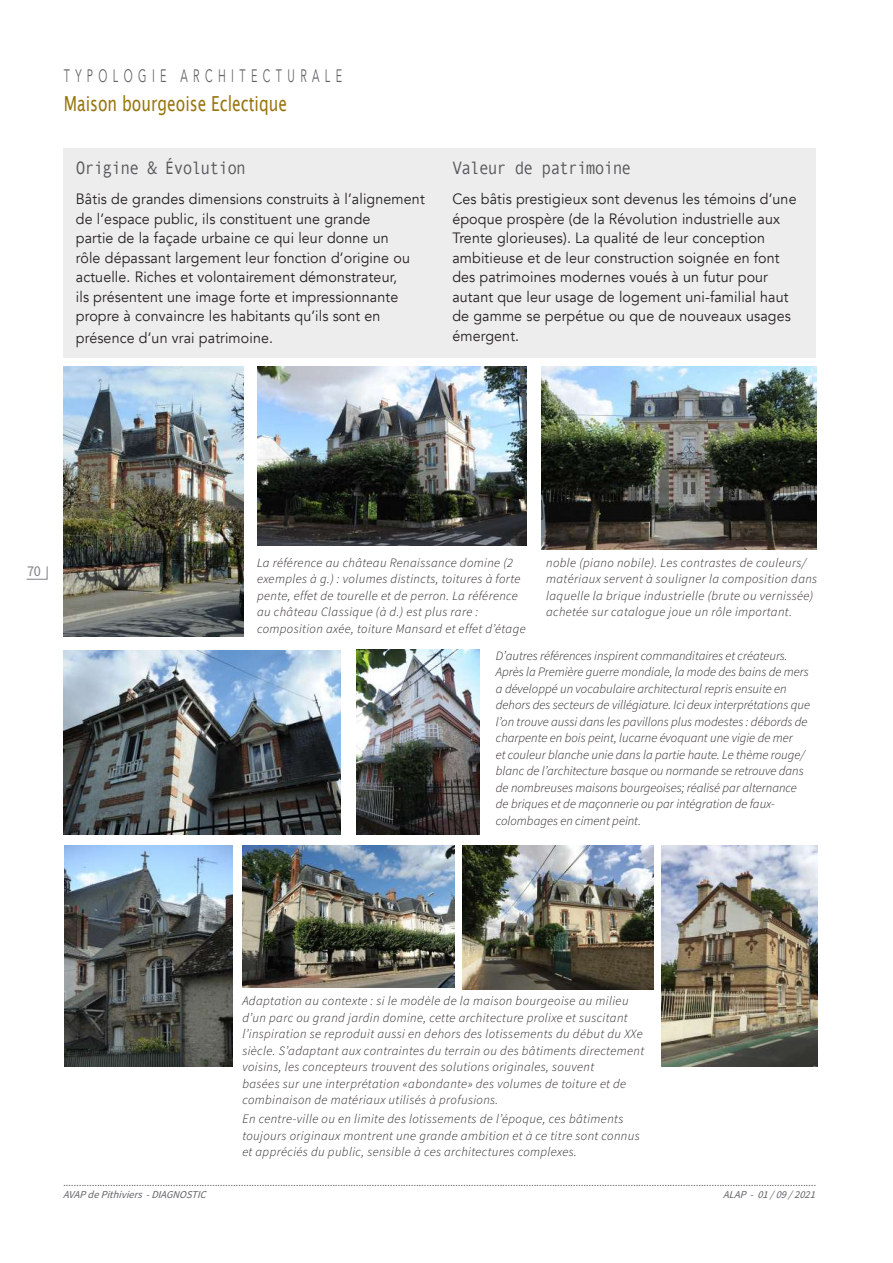
<style>
.page{position:relative;width:893px;height:1263px;background:#fff}
.page>*{position:absolute;margin:0;border:0;box-sizing:border-box;transform-origin:0 0}
.t1{font:20.7px "Lucida Sans";color:#97750d;scale:.75 1}
.t2{font:18px "Andale Mono";letter-spacing:-.05em;color:#57585a;scale:.9 1}
.t3{font:18px "Avenir";letter-spacing:.5em;color:#636366;scale:.6 1}
.t4{font:15px/19.5px "Avenir";letter-spacing:.01em;color:#231f20;scale:.95 1}
.t5{font:15px "Source Sans Pro";color:#808285;scale:.95 1}
.t6{font:italic 300 12.75px/16.5px "Source Sans Pro";letter-spacing:.03em;color:#231f20}
.t7{font:italic 300 12.75px/16.5px "Source Sans Pro";color:#231f20}
.t8{font:italic 10.5px/12.6px "Source Sans Pro";color:#636366}
</style>
<div class="page">
<svg style="left:26px;top:566px;width:22px;height:14px"></svg>
<img style="left:64px;top:366px;width:180px;height:271px">
<img style="left:64px;top:650px;width:276px;height:184px">
<img style="left:541px;top:366px;width:275px;height:183px">
<img style="left:242px;top:845px;width:212px;height:142px">
<img style="left:257px;top:366px;width:270px;height:180px">
<img style="left:357px;top:650px;width:123px;height:184px">
<img style="left:661px;top:845px;width:156px;height:221px">
<img style="left:462px;top:845px;width:192px;height:144px">
<img style="left:64px;top:845px;width:168px;height:221px">
<div style="left:63px;top:149px;width:753px;height:209px;background:#ededed"></div>
<h2 class="t3" style="left:64px;top:65px;width:465px">TYPOLOGIE ARCHITECTURALE</h2>
<h1 class="t1" style="left:64px;top:92px;width:299px">Maison bourgeoise Eclectique</h1>
<h2 class="t2" style="left:76px;top:156px;width:191px">Origine &amp; Évolution</h2>
<p class="t4" style="left:76px;top:190px;width:369px">Bâtis de grandes dimensions construits à l’alignement de l’espace public, ils constituent une grande<br>partie de la façade urbaine ce qui leur donne un<br>rôle dépassant largement leur fonction d’origine ou actuelle. Riches et volontairement démonstrateur,<br>ils présentent une image forte et impressionnante propre à convaincre les habitants qu’ils sont en</p>
<p class="t4" style="left:76px;top:328px;width:209px">présence d’un vrai patrimoine.</p>
<h2 class="t2" style="left:452px;top:156px;width:200px">Valeur de patrimoine</h2>
<p class="t4" style="left:452px;top:190px;width:364px">Ces bâtis prestigieux sont devenus les témoins d’une époque prospère (de la Révolution industrielle aux Trente glorieuses). La qualité de leur conception ambitieuse et de leur construction soignée en font des patrimoines modernes voués à un futur pour autant que leur usage de logement uni-familial haut de gamme se perpétue ou que de nouveaux usages émergent.</p>
<p class="t5" style="left:27px;top:562px;width:16px">70</p>
<p class="t6" style="left:257px;top:554px;width:270px">La référence au château Renaissance domine (2 exemples à g.) : volumes distincts, toitures à forte pente, effet de tourelle et de perron. La référence au château Classique (à d.) est plus rare : composition axée, toiture Mansard et effet d’étage</p>
<p class="t6" style="left:546px;top:554px;width:273px">noble (piano nobile). Les contrastes de couleurs/ matériaux servent à souligner la composition dans laquelle la brique industrielle (brute ou vernissée) achetée sur catalogue joue un rôle important.</p>
<p class="t7" style="left:496px;top:647px;width:316px">D’autres références inspirent commanditaires et créateurs.<br>Après la Première guerre mondiale, la mode des bains de mers a développé un vocabulaire architectural repris ensuite en dehors des secteurs de villégiature. Ici deux interprétations que l’on trouve aussi dans les pavillons plus modestes : débords de charpente en bois peint, lucarne évoquant une vigie de mer<br>et couleur blanche unie dans la partie haute. Le thème rouge/ blanc de l’architecture basque ou normande se retrouve dans de nombreuses maisons bourgeoises; réalisé par alternance de briques et de maçonnerie ou par intégration de faux&shy;colombages en ciment peint.</p>
<p class="t6" style="left:242px;top:993px;width:403px">Adaptation au contexte : si le modèle de la maison bourgeoise au milieu d’un parc ou grand jardin domine, cette architecture prolixe et suscitant l’inspiration se reproduit aussi en dehors des lotissements du début du XXe siècle. S’adaptant aux contraintes du terrain ou des bâtiments directement voisins, les concepteurs trouvent des solutions originales, souvent<br>basées sur une interprétation «abondante» des volumes de toiture et de combinaison de matériaux utilisés à profusions.</p>
<p class="t6" style="left:242px;top:1110px;width:399px">En centre-ville ou en limite des lotissements de l’époque, ces bâtiments toujours originaux montrent une grande ambition et à ce titre sont connus et appréciés du public, sensible à ces architectures complexes.</p>
<p class="t8" style="left:63px;top:1176px;width:758px">................................................................................................................................................................................................................................................................................................<br>AVAPdePithiviers -DIAGNOSTIC</p>
<p class="t8" style="left:723px;top:1189px;width:97px">ALAP - 01/09/2021</p>
</div>
